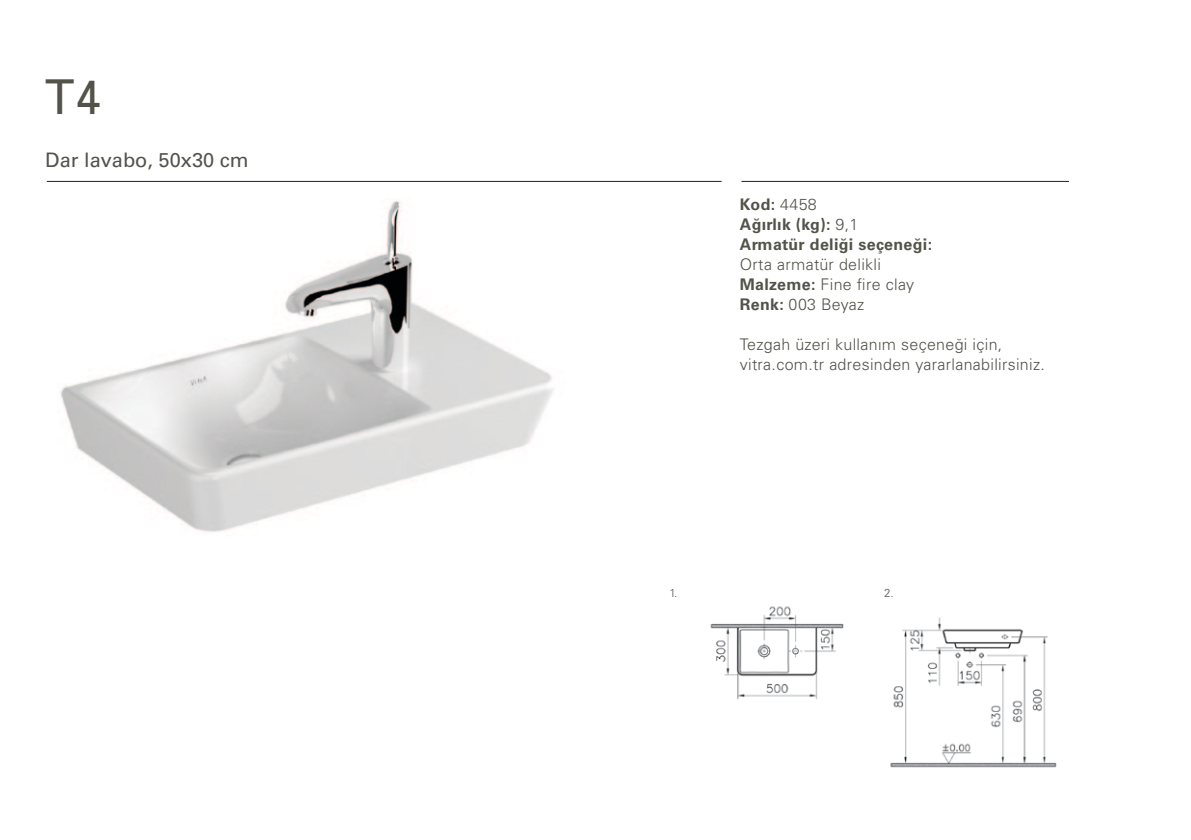
<style>
.page{position:relative;width:1191px;height:840px;background:#fff}
.page>*{position:absolute;margin:0;border:0;box-sizing:border-box;transform-origin:0 0}
.t1{font:48px "Univers Tr";color:#53534a}
.t2{font:20px "Univers LT Std";color:#53534a}
.t3{font:300 16px/20px "Univers LT Std";letter-spacing:.02em;color:#53534a}
.t4{font:300 16px/20px "Univers LT Std";letter-spacing:.02em;color:#53534a}
.t5{font:300 11.6px "Univers LT Std";color:#53534a}
.s1{font-style:inherit}
</style>
<div class="page">
<hr style="left:47px;top:181px;width:674px;height:1px;background:#231f20">
<hr style="left:741px;top:181px;width:328px;height:1px;background:#231f20">
<img style="left:60px;top:198px;width:494px;height:335px">
<img style="left:710px;top:606px;width:134px;height:94px">
<img style="left:890px;top:617px;width:167px;height:151px">
<h1 class="t1" style="left:45px;top:67px;width:58px">T4</h1>
<p class="t2" style="left:45px;top:148px;width:205px">Dar lavabo, 50x30 cm</p>
<p class="t4" style="left:740px;top:194px;width:194px">Kod: <span class="s1">4458<br></span>Ağırlık (kg): <span class="s1">9,1<br></span>Armatür deliği seçeneği:</p>
<p class="t3" style="left:740px;top:254px;width:176px">Orta armatür delikli<br><span class="s1">Malzeme:</span> Fine fire clay<br><span class="s1">Renk:</span> 003 Beyaz</p>
<p class="t3" style="left:740px;top:334px;width:307px">Tezgah üzeri kullanım seçeneği için, vitra.com.tr adresinden yararlanabilirsiniz.</p>
<p class="t5" style="left:669px;top:585px;width:10px">1.</p>
<p class="t5" style="left:884px;top:585px;width:11px">2.</p>
</div>
